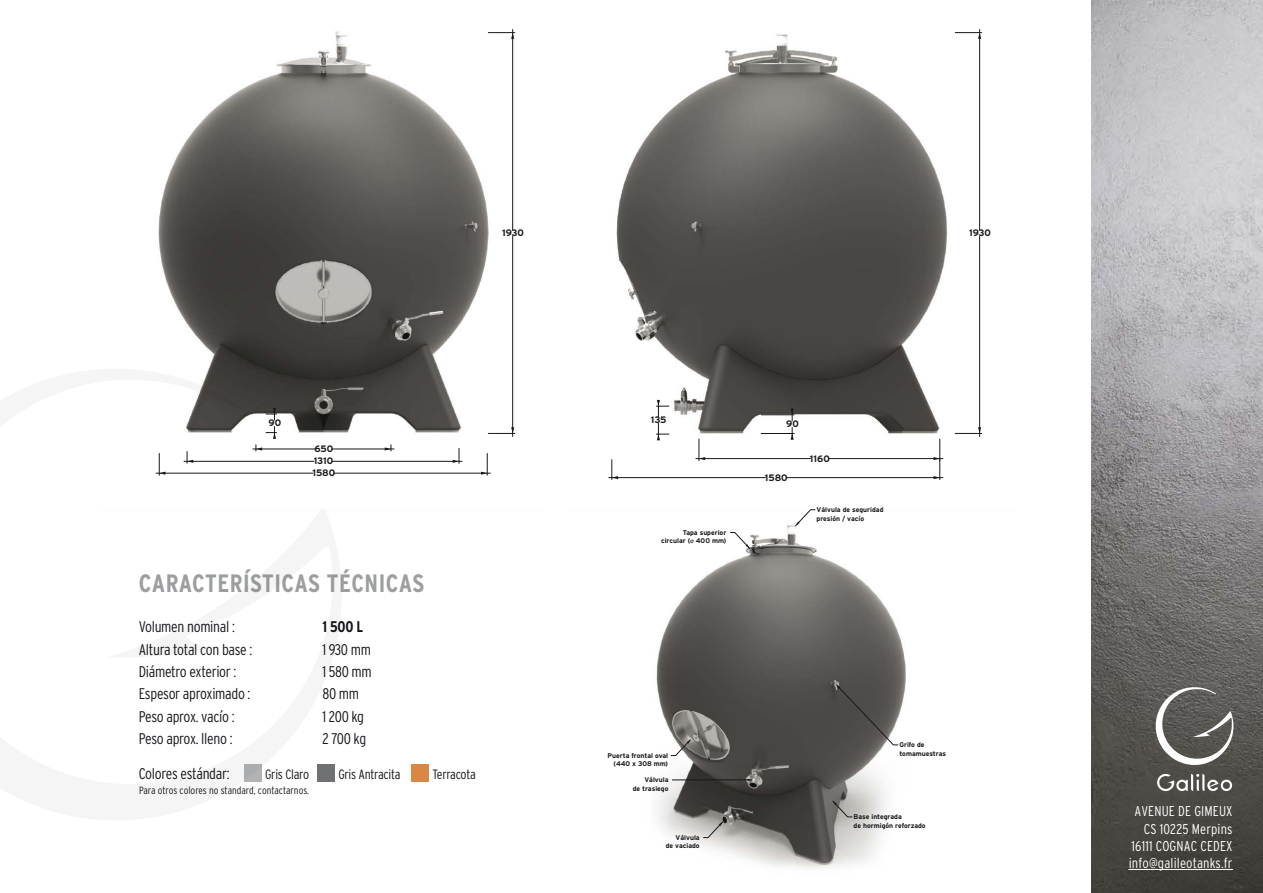
<style>
.page{position:relative;width:1263px;height:893px;background:#fff}
.page>*{position:absolute;margin:0;border:0;box-sizing:border-box;transform-origin:0 0}
.t1{font:700 condensed 25.05px "Interstate";letter-spacing:.02em;color:#9c9e9f}
.t2{font:300 condensed 15.45px "Interstate";letter-spacing:-.02em;color:#1a171c}
.t3{font:700 condensed 15.45px "Interstate";color:#1a171c}
.t4{font:300 condensed 14.25px/17.1px "Interstate";letter-spacing:.01em;color:#fff;text-align:right}
.t5{font:300 condensed 13.5px "Interstate";letter-spacing:-.02em;color:#1a171c}
.t6{font:300 condensed 10.5px "Interstate";color:#1a171c}
.t7{font:700 9.3px/12.3px "Interstate";color:#1a171c}
.t8{font:700 6.75px/8.1px "Interstate";color:#1a171c;text-align:right}
.s1{font-family:"Myriad Pro";font-weight:400}
</style>
<div class="page">
<img style="left:656px;top:524px;width:250px;height:344px">
<img style="left:608px;top:29px;width:375px;height:482px">
<img style="left:158px;top:29px;width:358px;height:447px">
<div style="left:411px;top:765px;width:17px;height:17px;background:#d98743"></div>
<hr style="left:334px;top:473px;width:156px;height:1px;background:#1a171c">
<svg style="left:481px;top:453px;width:7px;height:22px"></svg>
<hr style="left:332px;top:449px;width:62px;height:1px;background:#1a171c">
<svg style="left:385px;top:445px;width:7px;height:6px"></svg>
<hr style="left:332px;top:461px;width:130px;height:1px;background:#1a171c">
<svg style="left:453px;top:448px;width:7px;height:15px"></svg>
<hr style="left:512px;top:236px;width:1px;height:201px;background:#1a171c">
<hr style="left:512px;top:30px;width:1px;height:200px;background:#1a171c">
<svg style="left:488px;top:427px;width:27px;height:7px"></svg>
<svg style="left:488px;top:32px;width:27px;height:7px"></svg>
<hr style="left:979px;top:236px;width:1px;height:201px;background:#1a171c">
<hr style="left:979px;top:30px;width:1px;height:200px;background:#1a171c">
<svg style="left:955px;top:427px;width:27px;height:7px"></svg>
<svg style="left:955px;top:32px;width:27px;height:7px"></svg>
<svg style="left:656px;top:423px;width:13px;height:17px"></svg>
<svg style="left:656px;top:400px;width:13px;height:17px"></svg>
<hr style="left:696px;top:458px;width:114px;height:1px;background:#1a171c">
<hr style="left:828px;top:458px;width:115px;height:1px;background:#1a171c">
<svg style="left:699px;top:439px;width:6px;height:22px"></svg>
<hr style="left:786px;top:477px;width:157px;height:1px;background:#1a171c">
<hr style="left:609px;top:477px;width:156px;height:1px;background:#1a171c">
<svg style="left:933px;top:439px;width:7px;height:41px"></svg>
<svg style="left:611px;top:460px;width:7px;height:20px"></svg>
<hr style="left:761px;top:433px;width:33px;height:1px;background:#1a171c">
<hr style="left:761px;top:415px;width:33px;height:1px;background:#1a171c">
<svg style="left:791px;top:427px;width:3px;height:13px"></svg>
<svg style="left:791px;top:409px;width:3px;height:12px"></svg>
<svg style="left:836px;top:684px;width:62px;height:61px;background:#5a5653"></svg>
<svg style="left:832px;top:800px;width:20px;height:17px"></svg>
<hr style="left:672px;top:780px;width:80px;height:1px;background:#1a171c">
<svg style="left:703px;top:821px;width:20px;height:17px"></svg>
<svg style="left:671px;top:739px;width:20px;height:17px"></svg>
<svg style="left:730px;top:532px;width:20px;height:17px"></svg>
<svg style="left:795px;top:509px;width:20px;height:17px"></svg>
<svg style="left:155px;top:369px;width:187px;height:413px"></svg>
<img style="left:1092px;top:0;width:171px;height:893px">
<hr style="left:1129px;top:869px;width:104px;height:1px;background:#fff">
<svg style="left:1156px;top:687px;width:77px;height:78px;background:#777471"></svg>
<svg style="left:1157px;top:774px;width:75px;height:17px"></svg>
<h3 class="t7" style="left:502px;top:227px;width:23px">1930</h3>
<h3 class="t7" style="left:969px;top:227px;width:23px">1930</h3>
<h3 class="t7" style="left:268px;top:417px;width:14px">90</h3>
<h3 class="t7" style="left:314px;top:443px;width:21px">650<br>1310</h3>
<h3 class="t7" style="left:312px;top:467px;width:24px">1580</h3>
<h1 class="t1" style="left:139px;top:569px;width:287px">CARACTERÍSTICAS TÉCNICAS</h1>
<h2 class="t2" style="left:139px;top:618px;width:98px">Volumen nominal :</h2>
<h2 class="t3" style="left:322px;top:618px;width:42px">1 500 L</h2>
<h2 class="t2" style="left:139px;top:641px;width:115px">Altura total con base :</h2>
<h2 class="t2" style="left:322px;top:641px;width:50px">1 930 mm</h2>
<h2 class="t2" style="left:139px;top:663px;width:99px">Diámetro exterior :</h2>
<h2 class="t2" style="left:322px;top:663px;width:51px">1 580 mm</h2>
<h2 class="t2" style="left:139px;top:685px;width:113px">Espesor aproximado :</h2>
<h2 class="t2" style="left:322px;top:685px;width:38px">80 mm</h2>
<h2 class="t2" style="left:139px;top:707px;width:97px">Peso aprox. vacío :</h2>
<h2 class="t2" style="left:322px;top:707px;width:43px">1 200 kg</h2>
<h2 class="t2" style="left:139px;top:730px;width:95px">Peso aprox. lleno :</h2>
<h2 class="t2" style="left:322px;top:730px;width:45px">2 700 kg</h2>
<h2 class="t2" style="left:139px;top:765px;width:92px">Colores estándar:</h2>
<h3 class="t5" style="left:265px;top:767px;width:45px">Gris Claro</h3>
<h3 class="t5" style="left:338px;top:767px;width:64px">Gris Antracita</h3>
<h3 class="t5" style="left:432px;top:767px;width:45px">Terracota</h3>
<h3 class="t6" style="left:139px;top:784px;width:172px">Para otros colores no standard, contactarnos.</h3>
<h3 class="t7" style="left:651px;top:414px;width:17px">135</h3>
<p class="t8" style="left:661px;top:529px;width:67px">Tapa superior circular (<span class="s1">ø</span> 400 mm)</p>
<h3 class="t7" style="left:786px;top:418px;width:14px">90</h3>
<h3 class="t7" style="left:765px;top:471px;width:24px">1580</h3>
<h3 class="t7" style="left:810px;top:452px;width:21px">1160</h3>
<p class="t8" style="left:816px;top:506px;width:68px;text-align:left">Válvula de seguridad presión / vacío</p>
<p class="t8" style="left:607px;top:751px;width:62px">Puerta frontal oval (440 x 308 mm)</p>
<p class="t8" style="left:633px;top:776px;width:37px">Válvula<br>de trasiego</p>
<p class="t8" style="left:666px;top:834px;width:35px">Válvula<br>de vaciado</p>
<p class="t8" style="left:899px;top:741px;width:48px;text-align:left">Grifo de tomamuestras</p>
<p class="t8" style="left:854px;top:813px;width:74px;text-align:left">Base integrada<br>de hormigón reforzado</p>
<h3 class="t4" style="left:1129px;top:803px;width:105px">AVENUE DE GIMEUX<br>CS 10225 Merpins<br>16111 COGNAC CEDEX info@galileotanks.fr</h3>
</div>
